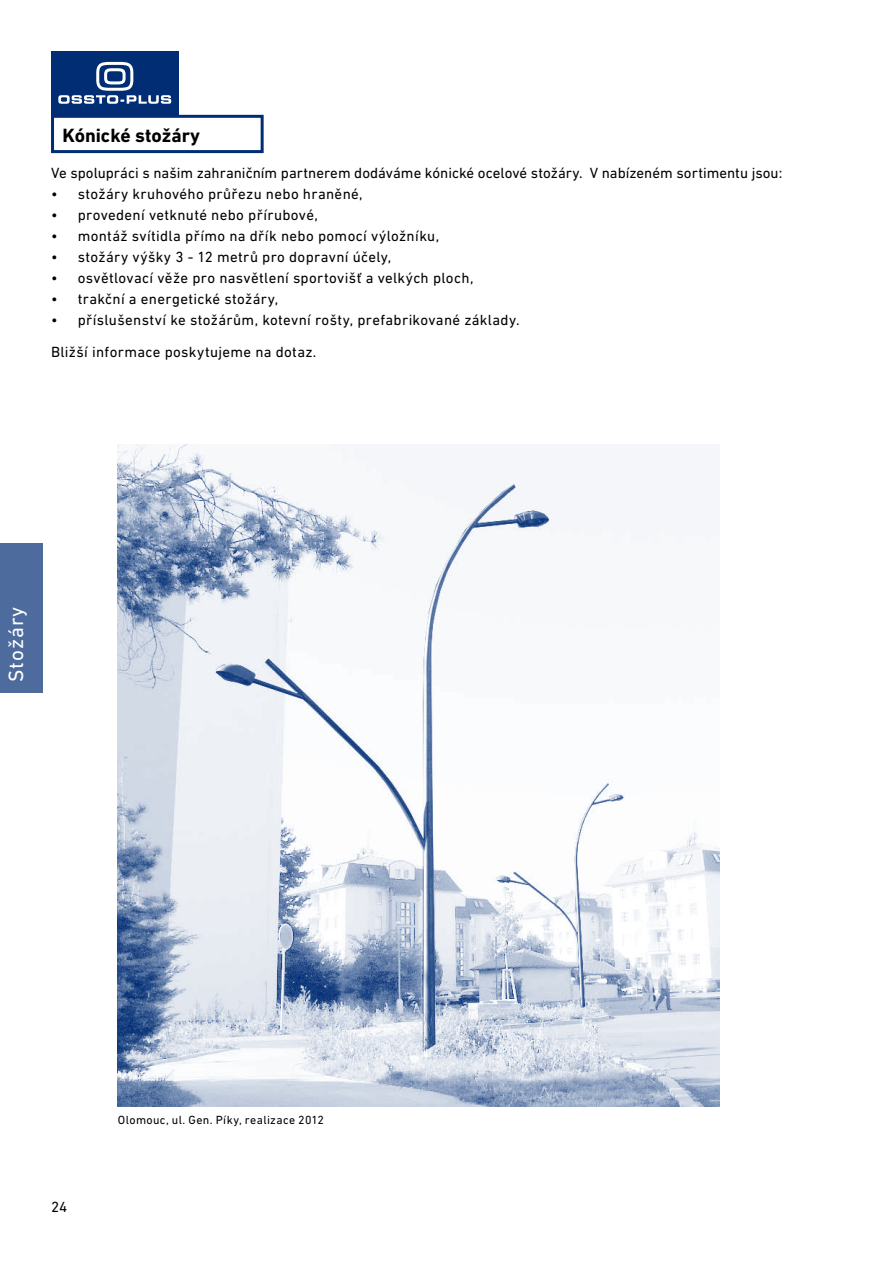
<style>
.page{position:relative;width:893px;height:1263px;background:#fff}
.page>*{position:absolute;margin:0;border:0;box-sizing:border-box;transform-origin:0 0}
.t1{font:21px "DIN Next LT Pro";letter-spacing:.05em;color:#fff}
.t2{font:700 19.5px "DIN Next LT Pro";color:#000}
.t3{font:15px/32.5px "DIN Next LT Pro";letter-spacing:.02em;color:#000}
.t4{font:15px "DIN Next LT Pro";color:#000}
.t5{font:12px "DIN Next LT Pro";letter-spacing:.03em;color:#000}
</style>
<div class="page">
<div style="left:0;top:544px;width:43px;height:149px;background:#4d6c9d"></div>
<div style="left:51px;top:51px;width:128px;height:64px;background:#002d73"></div>
<svg style="left:58px;top:61px;width:113px;height:43px"></svg>
<div style="left:51px;top:115px;width:213px;height:38px;border:3px solid #002d73"></div>
<img style="left:118px;top:444px;width:602px;height:663px">
<h2 class="t2" style="left:63px;top:124px;width:139px">Kónické stožáry</h2>
<p class="t4" style="left:51px;top:164px;width:733px">Ve spolupráci s našim zahraničním partnerem dodáváme kónické ocelové stožáry. V nabízeném sortimentu jsou:</p>
<p class="t3" style="left:51px;top:177px;width:313px">• stožáry kruhového průřezu nebo hraněné,</p>
<p class="t3" style="left:51px;top:198px;width:268px">• provedení vetknuté nebo přírubové,</p>
<p class="t3" style="left:51px;top:219px;width:390px">• montáž svítidla přímo na dřík nebo pomocí výložníku,</p>
<p class="t3" style="left:51px;top:240px;width:342px">• stožáry výšky 3 - 12 metrů pro dopravní účely,</p>
<p class="t3" style="left:51px;top:261px;width:424px">• osvětlovací věže pro nasvětlení sportovišť a velkých ploch,</p>
<p class="t3" style="left:51px;top:282px;width:229px">• trakční a energetické stožáry,</p>
<p class="t3" style="left:51px;top:303px;width:470px">• příslušenství ke stožárům, kotevní rošty, prefabrikované základy.<br>Bližší informace poskytujeme na dotaz.</p>
<h1 class="t1" style="left:4px;top:682px;width:77px;rotate:-90deg">Stožáry</h1>
<p class="t3" style="left:51px;top:1190px;width:18px">24</p>
<p class="t5" style="left:118px;top:1112px;width:208px">Olomouc, ul. Gen. Píky, realizace 2012</p>
</div>
